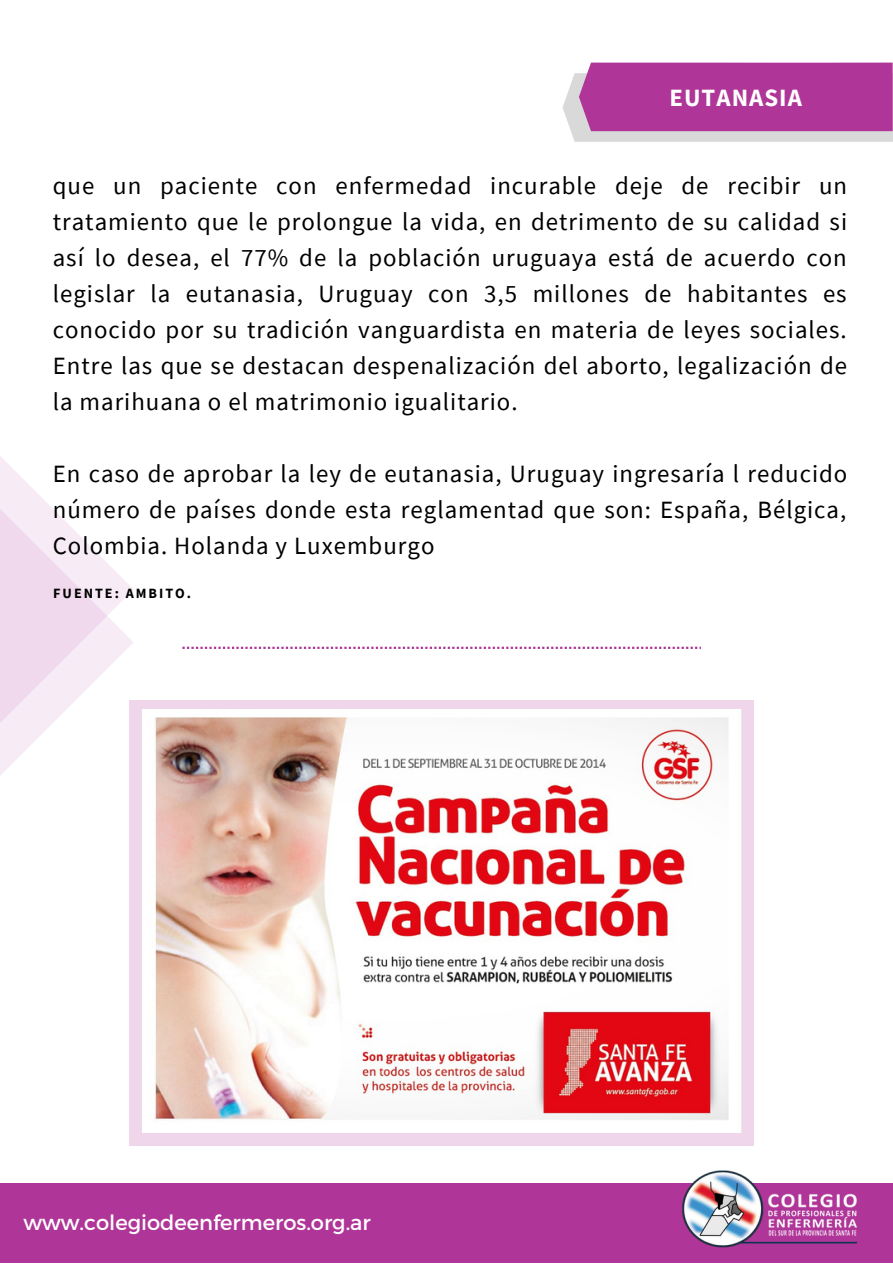
<style>
.page{position:relative;width:893px;height:1264px;background:#fff}
.page>*{position:absolute;margin:0;border:0;box-sizing:border-box;transform-origin:0 0}
.t1{font:24.9px/36px "Source Sans Pro";letter-spacing:.04em;color:#000;text-align:justify}
.t2{font:700 24.9px "Source Sans Pro";letter-spacing:.04em;color:#fff}
.t3{font:21px "Montserrat";color:#fff}
.t4{font:700 14.1px "Source Sans Pro";letter-spacing:.14em;color:#000}
</style>
<div class="page">
<div style="left:0;top:1183px;width:892px;height:79px;background:#af3598"></div>
<img style="left:682px;top:1170px;width:175px;height:78px">
<svg style="left:562px;top:63px;width:330px;height:79px;background:#b857a6"></svg>
<svg style="left:0;top:456px;width:133px;height:320px"></svg>
<svg style="left:182px;top:646px;width:519px;height:3px"></svg>
<svg style="left:129px;top:700px;width:624px;height:445px;background:#efd8ea"></svg>
<img style="left:143px;top:710px;width:598px;height:422px">
<p class="t2" style="left:669px;top:82px;width:134px">EUTANASIA</p>
<p class="t1" style="left:53px;top:167px;width:795px">que un paciente con enfermedad incurable deje de recibir un tratamiento que le prolongue la vida, en detrimento de su calidad si así lo desea, el 77% de la población uruguaya está de acuerdo con legislar la eutanasia, Uruguay con 3,5 millones de habitantes es conocido por su tradición vanguardista en materia de leyes sociales.<br>Entre las que se destacan despenalización del aborto, legalización de la marihuana o el matrimonio igualitario.</p>
<p class="t1" style="left:53px;top:455px;width:796px">En caso de aprobar la ley de eutanasia, Uruguay ingresaría l reducido número de países donde esta reglamentad que son: España, Bélgica, Colombia. Holanda y Luxemburgo</p>
<p class="t4" style="left:53px;top:584px;width:139px">FUENTE: AMBITO.</p>
<p class="t3" style="left:23px;top:1208px;width:349px">www.colegiodeenfermeros.org.ar</p>
</div>
